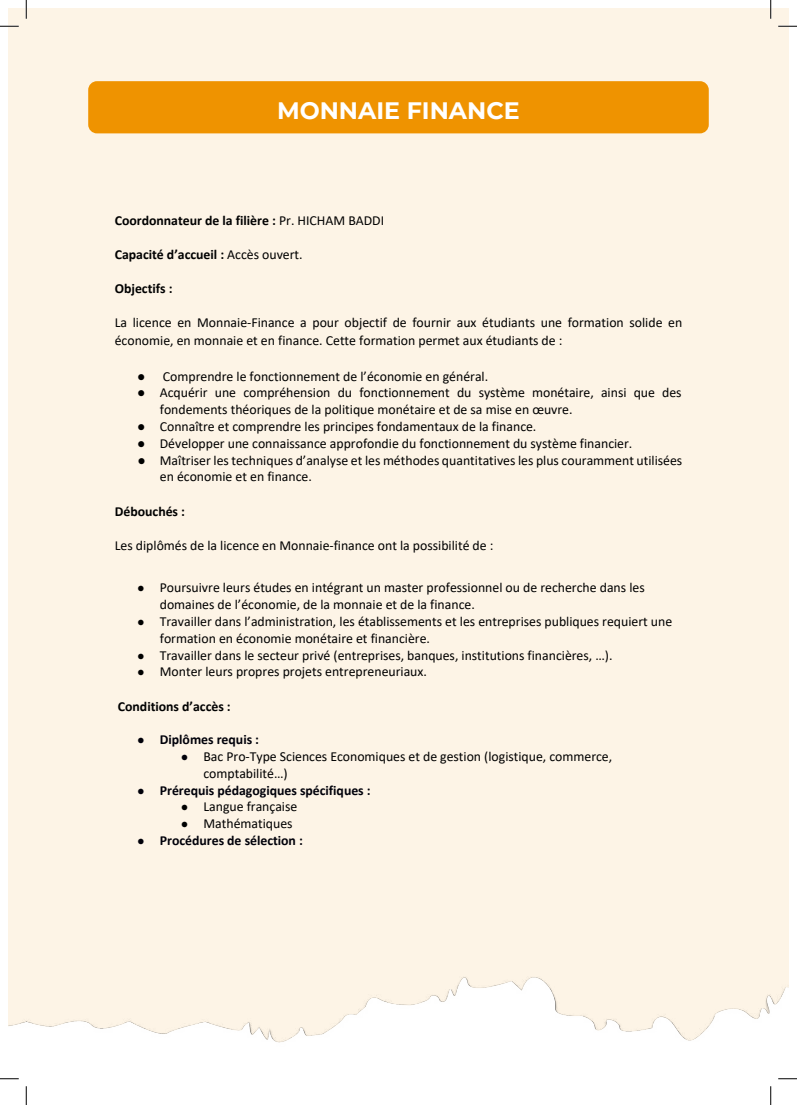
<style>
.page{position:relative;width:797px;height:1105px;background:#fff}
.page>*{position:absolute;margin:0;border:0;box-sizing:border-box;transform-origin:0 0}
.t1{font:700 23.75px "Montserrat";color:#fff}
.t2{font:13.75px/16.8px "Calibri";color:#000}
.t3{font:700 13.75px "Calibri";color:#000}
.t4{font:700 13.75px "Calibri";color:#00000a}
.s1{font-weight:400}
.s2{font-size:12.62px}
.s3{font-weight:400;font-size:12.62px}
.s4{font-size:12.62px;color:#00000a}
</style>
<div class="page">
<div style="left:26px;top:9px;width:762px;height:1087px;background:#fdf4e6"></div>
<div style="left:9px;top:9px;width:17px;height:1087px;background:#fdf4e6"></div>
<img style="left:9px;top:81px;width:779px;height:1015px">
<div style="left:113px;top:195px;width:571px;height:17px;background:#fdf4e6"></div>
<div style="left:113px;top:212px;width:571px;height:17px;background:#fdf4e6"></div>
<div style="left:113px;top:229px;width:571px;height:17px;background:#fdf4e6"></div>
<div style="left:113px;top:246px;width:571px;height:17px;background:#fdf4e6"></div>
<div style="left:113px;top:263px;width:571px;height:16px;background:#fdf4e6"></div>
<div style="left:113px;top:279px;width:571px;height:17px;background:#fdf4e6"></div>
<div style="left:113px;top:502px;width:571px;height:17px;background:#fdf4e6"></div>
<div style="left:113px;top:698px;width:571px;height:16px;background:#fdf4e6"></div>
<div style="left:113px;top:714px;width:571px;height:17px;background:#fdf4e6"></div>
<div style="left:88px;top:81px;width:620px;height:52px;background:#ef9300;border-radius:9px"></div>
<svg style="left:0;top:25px;width:19px;height:2px"></svg>
<svg style="left:778px;top:25px;width:19px;height:2px"></svg>
<svg style="left:0;top:1078px;width:19px;height:1px"></svg>
<svg style="left:778px;top:1078px;width:19px;height:1px"></svg>
<svg style="left:25px;top:0;width:2px;height:19px"></svg>
<svg style="left:25px;top:1086px;width:2px;height:19px"></svg>
<svg style="left:770px;top:0;width:1px;height:19px"></svg>
<svg style="left:770px;top:1086px;width:1px;height:19px"></svg>
<h1 class="t1" style="left:277px;top:93px;width:244px">MONNAIE FINANCE</h1>
<p class="t3" style="left:115px;top:211px;width:271px">Coordonnateur de la filière : <span class="s1">Pr. HICHAM BADDI</span></p>
<p class="t3" style="left:115px;top:245px;width:189px">Capacité d’accueil : <span class="s1">Accès ouvert.</span></p>
<p class="t3" style="left:115px;top:278px;width:59px">Objectifs :</p>
<p class="t2" style="left:115px;top:313px;width:569px;line-height:17.8px">La licence en Monnaie-Finance a pour objectif de fournir aux étudiants une formation solide en économie, en monnaie et en finance. Cette formation permet aux étudiants de :</p>
<p class="t2" style="left:137px;top:367px;width:352px">● Comprendre le fonctionnement de l’économie en général.</p>
<p class="t2" style="left:160px;top:384px;width:523px;text-indent:-23px">● Acquérir une compréhension du fonctionnement du système monétaire, ainsi que des fondements théoriques de la politique monétaire et de sa mise en œuvre.</p>
<p class="t2" style="left:137px;top:418px;width:400px">● Connaître et comprendre les principes fondamentaux de la finance.</p>
<p class="t2" style="left:137px;top:434px;width:496px">● Développer une connaissance approfondie du fonctionnement du système financier.</p>
<p class="t2" style="left:160px;top:451px;width:524px;text-indent:-23px">● Maîtriser les techniques d’analyse et les méthodes quantitatives les plus couramment utilisées en économie et en finance.</p>
<p class="t3" style="left:115px;top:501px;width:72px">Débouchés :</p>
<p class="t2" style="left:115px;top:537px;width:380px">Les diplômés de la licence en Monnaie-finance ont la possibilité de :</p>
<p class="t2" style="left:160px;top:579px;width:486px;text-indent:-22px"><span class="s2">●</span> Poursuivre leurs études en intégrant un master professionnel ou de recherche dans les domaines de l’économie, de la monnaie et de la finance.</p>
<p class="t2" style="left:160px;top:613px;width:514px;text-indent:-22px"><span class="s2">●</span> Travailler dans l’administration, les établissements et les entreprises publiques requiert une formation en économie monétaire et financière.</p>
<p class="t2" style="left:137px;top:646px;width:476px"><span class="s2">●</span> Travailler dans le secteur privé (entreprises, banques, institutions financières, …).</p>
<p class="t2" style="left:137px;top:663px;width:291px"><span class="s2">●</span> Monter leurs propres projets entrepreneuriaux.</p>
<p class="t3" style="left:118px;top:697px;width:114px">Conditions d’accès :</p>
<p class="t4" style="left:137px;top:730px;width:123px"><span class="s3">●</span> Diplômes requis :</p>
<p class="t2" style="left:203px;top:748px;width:410px;text-indent:-22px"><span class="s4">●</span> Bac Pro-Type Sciences Economiques et de gestion (logistique, commerce, comptabilité…)</p>
<p class="t4" style="left:137px;top:780px;width:235px"><span class="s3">●</span> Prérequis pédagogiques spécifiques :</p>
<p class="t2" style="left:181px;top:798px;width:118px"><span class="s2">●</span> Langue française</p>
<p class="t2" style="left:181px;top:815px;width:113px"><span class="s2">●</span> Mathématiques</p>
<p class="t4" style="left:137px;top:831px;width:167px"><span class="s3">●</span> Procédures de sélection :</p>
</div>
